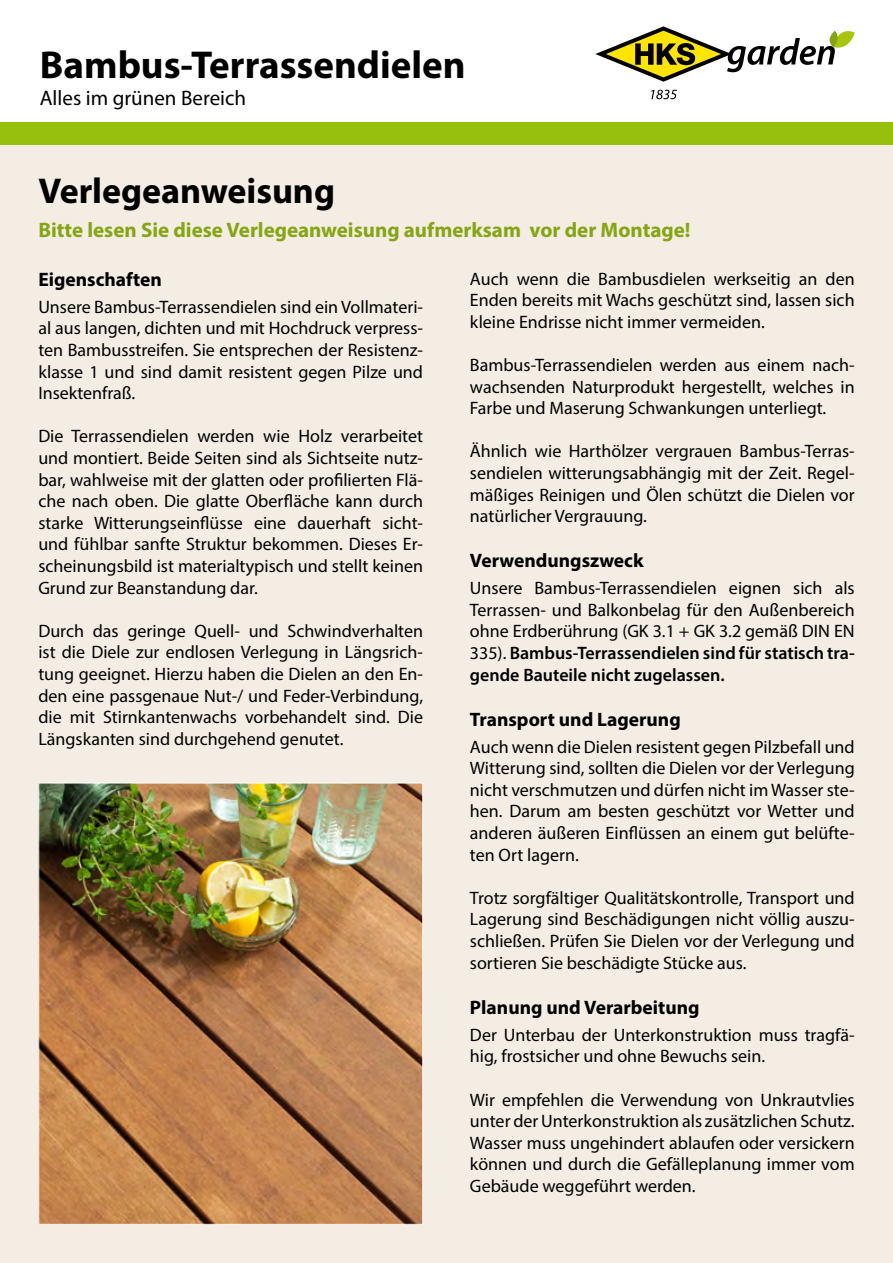
<style>
.page{position:relative;width:893px;height:1263px;background:#fff}
.page>*{position:absolute;margin:0;border:0;box-sizing:border-box;transform-origin:0 0}
.t1{font:700 39px "Myriad Pro";color:#000}
.t2{font:700 36px "Myriad Pro";color:#000}
.t3{font:700 21px "Myriad Pro";color:#85a513}
.t4{font:21px "Myriad Pro";color:#000}
.t5{font:700 19.5px "Myriad Pro";color:#000}
.t6{font:18px/21.6px "Myriad Pro";color:#000;text-align:justify}
.s1{font-weight:600}
</style>
<div class="page">
<div style="left:0;top:145px;width:893px;height:1118px;background:#f3ede3"></div>
<div style="left:0;top:122px;width:893px;height:23px;background:#97bf0d"></div>
<svg style="left:651px;top:90px;width:26px;height:9px"></svg>
<svg style="left:595px;top:26px;width:260px;height:56px"></svg>
<img style="left:40px;top:785px;width:381px;height:438px">
<h1 class="t1" style="left:40px;top:39px;width:427px">Bambus-Terrassendielen</h1>
<p class="t4" style="left:40px;top:85px;width:208px">Alles im grünen Bereich</p>
<h2 class="t2" style="left:38px;top:167px;width:298px">Verlegeanweisung</h2>
<p class="t3" style="left:38px;top:217px;width:654px">Bitte lesen Sie diese Verlegeanweisung aufmerksam vor der Montage!</p>
<p class="t5" style="left:38px;top:266px;width:125px">Eigenschaften</p>
<p class="t6" style="left:38px;top:296px;width:386px">Unsere Bambus-Terrassendielen sind ein Vollmateri&shy;al aus langen, dichten und mit Hochdruck verpress&shy;ten Bambusstreifen. Sie entsprechen der Resistenz&shy;klasse 1 und sind damit resistent gegen Pilze und Insektenfraß.</p>
<p class="t6" style="left:38px;top:425px;width:386px">Die Terrassendielen werden wie Holz verarbeitet und montiert. Beide Seiten sind als Sichtseite nutz&shy;bar, wahlweise mit der glatten oder profilierten Flä&shy;che nach oben. Die glatte Oberfläche kann durch starke Witterungseinflüsse eine dauerhaft sicht&shy;und fühlbar sanfte Struktur bekommen. Dieses Er&shy;scheinungsbild ist materialtypisch und stellt keinen Grund zur Beanstandung dar.</p>
<p class="t6" style="left:38px;top:620px;width:386px">Durch das geringe Quell- und Schwindverhalten ist die Diele zur endlosen Verlegung in Längsrich&shy;tung geeignet. Hierzu haben die Dielen an den En&shy;den eine passgenaue Nut-/ und Feder-Verbindung, die mit Stirnkantenwachs vorbehandelt sind. Die Längskanten sind durchgehend genutet.</p>
<p class="t6" style="left:470px;top:267px;width:386px">Auch wenn die Bambusdielen werkseitig an den Enden bereits mit Wachs geschützt sind, lassen sich kleine Endrisse nicht immer vermeiden.</p>
<p class="t6" style="left:470px;top:354px;width:386px">Bambus-Terrassendielen werden aus einem nach&shy;wachsenden Naturprodukt hergestellt, welches in Farbe und Maserung Schwankungen unterliegt.</p>
<p class="t6" style="left:470px;top:440px;width:386px">Ähnlich wie Harthölzer vergrauen Bambus-Terras&shy;sendielen witterungsabhängig mit der Zeit. Regel&shy;mäßiges Reinigen und Ölen schützt die Dielen vor natürlicher Vergrauung.</p>
<p class="t5" style="left:470px;top:548px;width:175px">Verwendungszweck</p>
<p class="t6" style="left:470px;top:577px;width:386px">Unsere Bambus-Terrassendielen eignen sich als Terrassen- und Balkonbelag für den Außenbereich ohne Erdberührung (GK 3.1 + GK 3.2 gemäß DIN EN 335). <span class="s1">Bambus-Terrassendielen sind für statisch tra&shy;gende Bauteile nicht zugelassen.</span></p>
<p class="t5" style="left:470px;top:706px;width:212px">Transport und Lagerung</p>
<p class="t6" style="left:470px;top:735px;width:386px">Auch wenn die Dielen resistent gegen Pilzbefall und Witterung sind, sollten die Dielen vor der Verlegung nicht verschmutzen und dürfen nicht im Wasser ste&shy;hen. Darum am besten geschützt vor Wetter und anderen äußeren Einflüssen an einem gut belüfte&shy;ten Ort lagern.</p>
<p class="t6" style="left:470px;top:887px;width:386px">Trotz sorgfältiger Qualitätskontrolle, Transport und Lagerung sind Beschädigungen nicht völlig auszu&shy;schließen. Prüfen Sie Dielen vor der Verlegung und sortieren Sie beschädigte Stücke aus.</p>
<p class="t5" style="left:470px;top:994px;width:231px">Planung und Verarbeitung</p>
<p class="t6" style="left:470px;top:1023px;width:386px">Der Unterbau der Unterkonstruktion muss tragfä&shy;hig, frostsicher und ohne Bewuchs sein.</p>
<p class="t6" style="left:470px;top:1088px;width:386px">Wir empfehlen die Verwendung von Unkrautvlies unter der Unterkonstruktion als zusätzlichen Schutz.<br>Wasser muss ungehindert ablaufen oder versickern können und durch die Gefälleplanung immer vom Gebäude weggeführt werden.</p>
</div>
